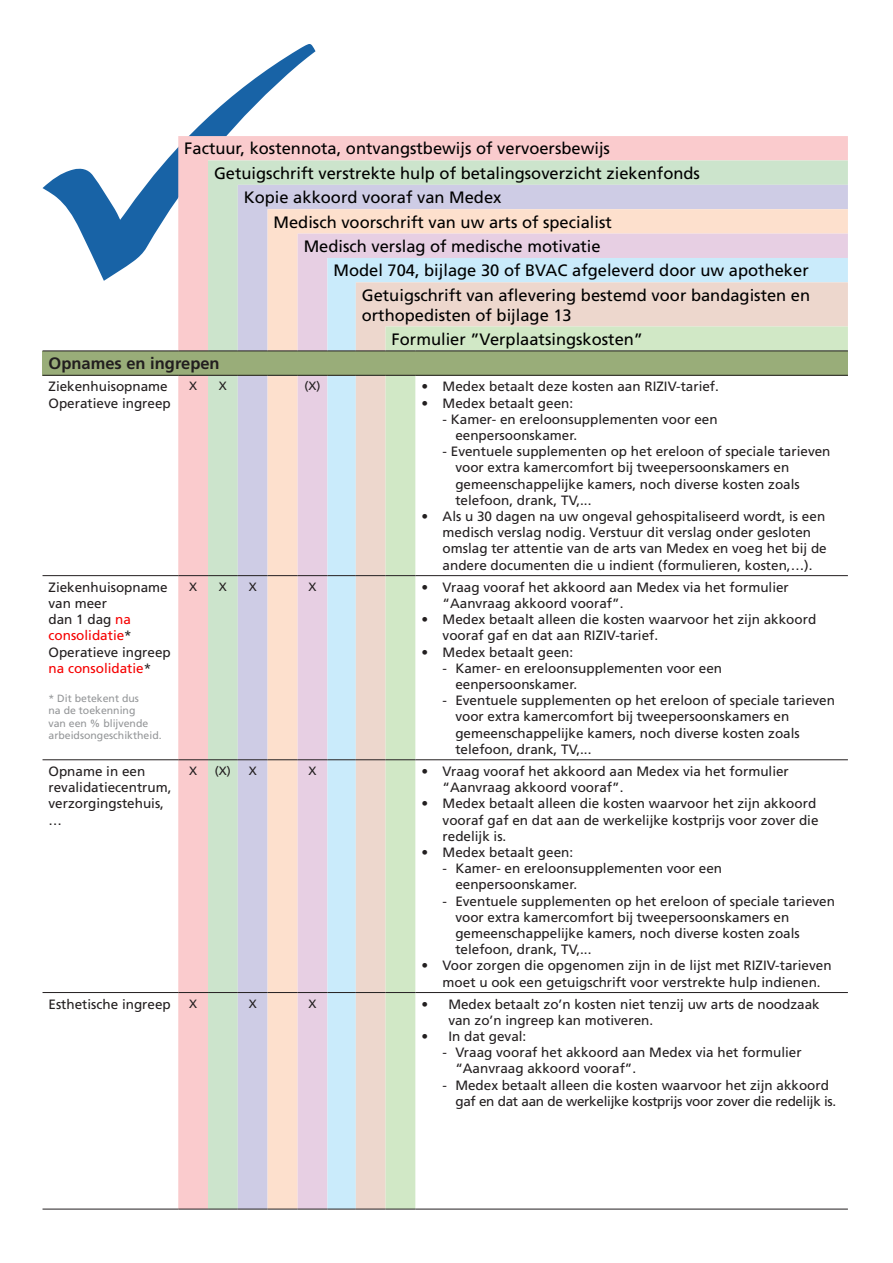
<style>
.page{position:relative;width:893px;height:1263px;background:#fff}
.page>*{position:absolute;margin:0;border:0;box-sizing:border-box;transform-origin:0 0}
.t1{font:16.5px/19.8px "Frutiger LT Std";color:#000}
.theme{font:700 16.5px "Frutiger LT Std";color:#221e1f}
.texte_tableau{font:13.5px/16.2px "Frutiger LT Std";color:#231f20}
.texte_tableau-2{font:13.5px/16.2px "Frutiger LT Std";letter-spacing:-.02em;color:#231f20}
.t2{font:12px "Frutiger LT Std";color:#231f20}
.texte_tableau-3{font:10.5px/12.6px "Frutiger LT Std";color:#949698}
.s1{color:#f60000}
.s2{color:#fff}
</style>
<div class="page">
<svg style="left:43px;top:44px;width:272px;height:237px"></svg>
<div style="left:178px;top:136px;width:670px;height:1073px;background:#facbcd"></div>
<div style="left:208px;top:160px;width:640px;height:1049px;background:#cce4cc"></div>
<div style="left:238px;top:185px;width:610px;height:1024px;background:#cecce5"></div>
<div style="left:268px;top:209px;width:580px;height:1000px;background:#fde0cd"></div>
<div style="left:298px;top:234px;width:550px;height:975px;background:#e7cfe3"></div>
<div style="left:327px;top:258px;width:521px;height:951px;background:#caebfb"></div>
<div style="left:356px;top:282px;width:492px;height:927px;background:#edd7cd"></div>
<svg style="left:386px;top:326px;width:462px;height:883px"></svg>
<div style="left:43px;top:351px;width:805px;height:24px;background:#99ad79"></div>
<hr style="left:43px;top:575px;width:135px;height:1px;background:#231f20">
<hr style="left:178px;top:575px;width:30px;height:1px;background:#231f20">
<hr style="left:208px;top:575px;width:30px;height:1px;background:#231f20">
<hr style="left:238px;top:575px;width:30px;height:1px;background:#231f20">
<hr style="left:268px;top:575px;width:30px;height:1px;background:#231f20">
<svg style="left:298px;top:575px;width:58px;height:1px"></svg>
<hr style="left:356px;top:575px;width:30px;height:1px;background:#231f20">
<svg style="left:386px;top:575px;width:29px;height:1px"></svg>
<hr style="left:415px;top:575px;width:433px;height:1px;background:#231f20">
<hr style="left:43px;top:759px;width:135px;height:1px;background:#231f20">
<hr style="left:178px;top:759px;width:30px;height:1px;background:#231f20">
<hr style="left:208px;top:759px;width:30px;height:1px;background:#231f20">
<hr style="left:238px;top:759px;width:30px;height:1px;background:#231f20">
<hr style="left:268px;top:759px;width:30px;height:1px;background:#231f20">
<svg style="left:298px;top:759px;width:58px;height:1px"></svg>
<hr style="left:356px;top:759px;width:30px;height:1px;background:#231f20">
<svg style="left:386px;top:759px;width:29px;height:1px"></svg>
<hr style="left:415px;top:759px;width:433px;height:1px;background:#231f20">
<hr style="left:43px;top:992px;width:135px;height:1px;background:#231f20">
<hr style="left:178px;top:992px;width:30px;height:1px;background:#231f20">
<hr style="left:208px;top:992px;width:30px;height:1px;background:#231f20">
<hr style="left:238px;top:992px;width:30px;height:1px;background:#231f20">
<hr style="left:268px;top:992px;width:30px;height:1px;background:#231f20">
<svg style="left:298px;top:992px;width:58px;height:1px"></svg>
<hr style="left:356px;top:992px;width:30px;height:1px;background:#231f20">
<svg style="left:386px;top:992px;width:29px;height:1px"></svg>
<hr style="left:415px;top:992px;width:433px;height:1px;background:#231f20">
<hr style="left:43px;top:351px;width:135px;height:1px;background:#221e1f">
<hr style="left:178px;top:351px;width:30px;height:1px;background:#221e1f">
<hr style="left:208px;top:351px;width:30px;height:1px;background:#221e1f">
<hr style="left:238px;top:351px;width:30px;height:1px;background:#221e1f">
<hr style="left:268px;top:351px;width:30px;height:1px;background:#221e1f">
<svg style="left:298px;top:351px;width:58px;height:1px"></svg>
<hr style="left:356px;top:351px;width:30px;height:1px;background:#221e1f">
<svg style="left:386px;top:351px;width:29px;height:1px"></svg>
<hr style="left:415px;top:351px;width:433px;height:1px;background:#221e1f">
<hr style="left:43px;top:375px;width:135px;height:1px;background:#221e1f">
<hr style="left:178px;top:375px;width:30px;height:1px;background:#221e1f">
<hr style="left:208px;top:375px;width:30px;height:1px;background:#221e1f">
<hr style="left:238px;top:375px;width:30px;height:1px;background:#221e1f">
<hr style="left:268px;top:375px;width:30px;height:1px;background:#221e1f">
<svg style="left:298px;top:375px;width:58px;height:1px"></svg>
<hr style="left:356px;top:375px;width:30px;height:1px;background:#221e1f">
<svg style="left:386px;top:375px;width:29px;height:1px"></svg>
<hr style="left:415px;top:375px;width:433px;height:1px;background:#221e1f">
<hr style="left:43px;top:1209px;width:135px;height:1px;background:#231f20">
<hr style="left:178px;top:1209px;width:30px;height:1px;background:#231f20">
<hr style="left:208px;top:1209px;width:30px;height:1px;background:#231f20">
<hr style="left:238px;top:1209px;width:30px;height:1px;background:#231f20">
<hr style="left:268px;top:1209px;width:30px;height:1px;background:#231f20">
<svg style="left:298px;top:1209px;width:58px;height:1px"></svg>
<hr style="left:356px;top:1209px;width:30px;height:1px;background:#231f20">
<svg style="left:386px;top:1209px;width:29px;height:1px"></svg>
<hr style="left:415px;top:1209px;width:433px;height:1px;background:#231f20">
<p class="t1" style="left:184px;top:139px;width:427px">Factuur, kostennota, ontvangstbewijs of vervoersbewijs</p>
<p class="t1" style="left:214px;top:163px;width:487px">Getuigschrift verstrekte hulp of betalingsoverzicht ziekenfonds</p>
<p class="t1" style="left:244px;top:188px;width:259px">Kopie akkoord vooraf van Medex</p>
<p class="t1" style="left:274px;top:212px;width:340px">Medisch voorschrift van uw arts of specialist</p>
<p class="t1" style="left:304px;top:236px;width:299px">Medisch verslag of medische motivatie</p>
<p class="t1" style="left:333px;top:261px;width:477px">Model 704, bijlage 30 of BVAC afgeleverd door uw apotheker</p>
<p class="t1" style="left:362px;top:285px;width:450px">Getuigschrift van aflevering bestemd voor bandagisten en orthopedisten of bijlage 13</p>
<p class="t1" style="left:392px;top:329px;width:253px">Formulier ”Verplaatsingskosten”</p>
<p class="theme" style="left:49px;top:354px;width:173px">Opnames en ingrepen</p>
<p class="texte_tableau" style="left:49px;top:379px;width:121px">Ziekenhuisopname</p>
<p class="texte_tableau" style="left:49px;top:395px;width:124px">Operatieve ingreep</p>
<p class="t2" style="left:189px;top:379px;width:10px">X</p>
<p class="t2" style="left:219px;top:379px;width:10px">X</p>
<p class="t2" style="left:305px;top:379px;width:17px">(X)</p>
<p class="texte_tableau" style="left:421px;top:379px;width:299px">• Medex betaalt deze kosten aan RIZIV-tarief.</p>
<p class="texte_tableau" style="left:421px;top:395px;width:153px">• Medex betaalt geen:</p>
<p class="texte_tableau" style="left:455px;top:411px;width:264px;text-indent:-13px">- Kamer- en ereloonsupplementen voor een eenpersoonskamer.</p>
<p class="texte_tableau" style="left:455px;top:443px;width:377px;text-indent:-13px">- Eventuele supplementen op het ereloon of speciale tarieven voor extra kamercomfort bij tweepersoonskamers en gemeenschappelijke kamers, noch diverse kosten zoals telefoon, drank, TV,...</p>
<p class="texte_tableau" style="left:443px;top:508px;width:386px;text-indent:-21px">• Als u 30 dagen na uw ongeval gehospitaliseerd wordt, is een medisch verslag nodig. Verstuur dit verslag onder gesloten omslag ter attentie van de arts van Medex en voeg het bij de andere documenten die u indient (formulieren, kosten,…).</p>
<p class="texte_tableau" style="left:49px;top:579px;width:121px">Ziekenhuisopname van meer<br>dan 1 dag <span class="s1">na consolidatie</span>*</p>
<p class="texte_tableau" style="left:49px;top:644px;width:124px">Operatieve ingreep <span class="s1">na consolidatie</span>*</p>
<p class="texte_tableau-3" style="left:49px;top:692px;width:115px">* Dit betekent dus<br>na de toekenning<br>van een % blijvende arbeidsongeschiktheid.</p>
<p class="texte_tableau" style="left:49px;top:763px;width:125px">Opname in een revalidatiecentrum,</p>
<p class="texte_tableau" style="left:49px;top:795px;width:117px">verzorgingstehuis, …</p>
<p class="t2" style="left:189px;top:579px;width:10px">X</p>
<p class="t2" style="left:219px;top:579px;width:10px">X</p>
<p class="t2" style="left:249px;top:579px;width:10px">X</p>
<p class="t2" style="left:309px;top:579px;width:10px">X</p>
<p class="texte_tableau" style="left:443px;top:579px;width:348px;text-indent:-21px">• Vraag vooraf het akkoord aan Medex via het formulier “Aanvraag akkoord vooraf”.</p>
<p class="texte_tableau" style="left:443px;top:611px;width:375px;text-indent:-21px">• Medex betaalt alleen die kosten waarvoor het zijn akkoord vooraf gaf en dat aan RIZIV-tarief.</p>
<p class="texte_tableau" style="left:421px;top:644px;width:153px">• Medex betaalt geen:</p>
<p class="texte_tableau" style="left:455px;top:660px;width:268px;text-indent:-13px">-<span class="s2">-</span> Kamer- en ereloonsupplementen voor een eenpersoonskamer.</p>
<p class="texte_tableau" style="left:455px;top:692px;width:381px;text-indent:-13px">-<span class="s2">-</span> Eventuele supplementen op het ereloon of speciale tarieven voor extra kamercomfort bij tweepersoonskamers en gemeenschappelijke kamers, noch diverse kosten zoals telefoon, drank, TV,...</p>
<p class="t2" style="left:189px;top:763px;width:10px">X</p>
<p class="t2" style="left:215px;top:763px;width:17px">(X)</p>
<p class="t2" style="left:249px;top:763px;width:10px">X</p>
<p class="t2" style="left:309px;top:763px;width:10px">X</p>
<p class="texte_tableau" style="left:443px;top:763px;width:348px;text-indent:-21px">• Vraag vooraf het akkoord aan Medex via het formulier “Aanvraag akkoord vooraf”.</p>
<p class="texte_tableau" style="left:443px;top:795px;width:377px;text-indent:-21px">• Medex betaalt alleen die kosten waarvoor het zijn akkoord vooraf gaf en dat aan de werkelijke kostprijs voor zover die redelijk is.</p>
<p class="texte_tableau" style="left:421px;top:844px;width:153px">• Medex betaalt geen:</p>
<p class="texte_tableau" style="left:455px;top:860px;width:268px;text-indent:-13px">-<span class="s2">-</span> Kamer- en ereloonsupplementen voor een eenpersoonskamer.</p>
<p class="texte_tableau" style="left:455px;top:893px;width:381px;text-indent:-13px">-<span class="s2">-</span> Eventuele supplementen op het ereloon of speciale tarieven voor extra kamercomfort bij tweepersoonskamers en gemeenschappelijke kamers, noch diverse kosten zoals telefoon, drank, TV,...</p>
<p class="texte_tableau" style="left:443px;top:957px;width:390px;text-indent:-21px">• Voor zorgen die opgenomen zijn in de lijst met RIZIV-tarieven moet u ook een getuigschrift voor verstrekte hulp indienen.</p>
<p class="texte_tableau" style="left:49px;top:996px;width:124px">Esthetische ingreep</p>
<p class="t2" style="left:189px;top:996px;width:10px">X</p>
<p class="t2" style="left:249px;top:996px;width:10px">X</p>
<p class="t2" style="left:309px;top:996px;width:10px">X</p>
<p class="texte_tableau" style="left:448px;top:996px;width:373px;text-indent:-27px">• Medex betaalt zo’n kosten niet tenzij uw arts de noodzaak van zo’n ingreep kan motiveren.</p>
<p class="texte_tableau" style="left:421px;top:1028px;width:107px">• In dat geval:</p>
<p class="texte_tableau" style="left:455px;top:1044px;width:348px;text-indent:-13px">-<span class="s2">-</span> Vraag vooraf het akkoord aan Medex via het formulier “Aanvraag akkoord vooraf”.</p>
<p class="texte_tableau-2" style="left:455px;top:1077px;width:382px;text-indent:-13px">-<span class="s2">-</span> Medex betaalt alleen die kosten waarvoor het zijn akkoord gaf en dat aan de werkelijke kostprijs voor zover die redelijk is.</p>
</div>
